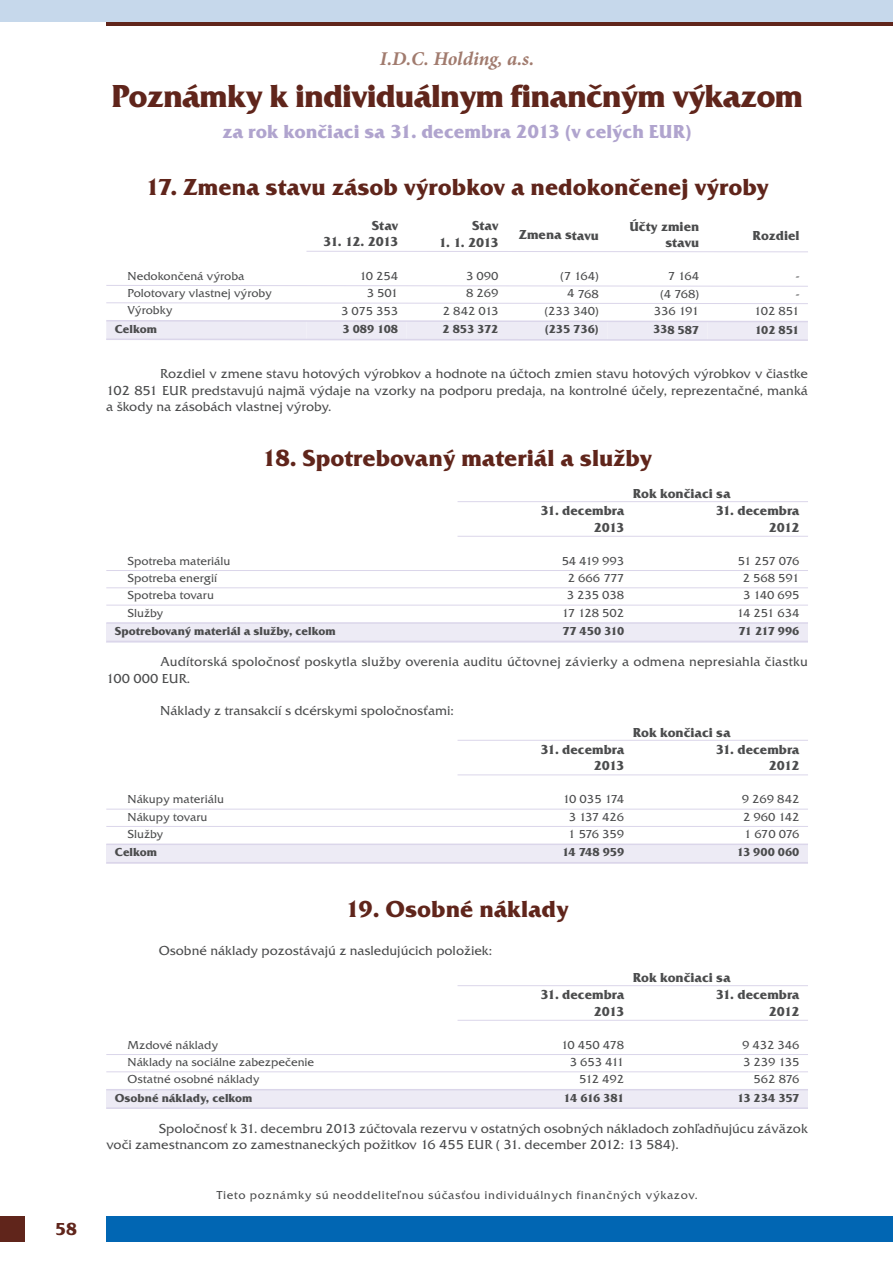
<style>
.page{position:relative;width:893px;height:1263px;background:#fff}
.page>*{position:absolute;margin:0;border:0;box-sizing:border-box;transform-origin:0 0}
.t1{font:700 33px "Friz Quadrata Itc TCE";letter-spacing:-.025em;color:#60251b}
.t2{font:700 24px "Friz Quadrata Itc TCE";color:#60251b}
.t3{font:700 19.5px "Friz Quadrata Itc TCE";color:#b0a4ce}
.t4{font:italic 700 19.5px "Minion Pro";letter-spacing:-.005em;color:#a17b6e}
.t5{font:700 18px "Friz Quadrata Itc TCE";color:#60251b}
.t6{font:13.5px/16.2px "Friz Quadrata Itc TCE";color:#4b4c4d}
.t7{font:700 13.5px/16.2px "Friz Quadrata Itc TCE";color:#4b4c4d;text-align:right}
.t8{font:12px "Friz Quadrata Itc TCE";color:#4b4c4d}
.t9{font:700 12px "Friz Quadrata Itc TCE";color:#4b4c4d}
.t10{font:12px "Friz Quadrata Itc TCE";letter-spacing:.05em;color:#4b4c4d}
</style>
<div class="page">
<div style="left:0;top:1216px;width:160px;height:26px;background:#60251b"></div>
<div style="left:26px;top:1208px;width:177px;height:55px;background:#fff"></div>
<div style="left:106px;top:1216px;width:787px;height:26px;background:#0166b3"></div>
<div style="left:106px;top:0;width:787px;height:26px;background:linear-gradient(to right,#60251b,#60251b)"></div>
<div style="left:0;top:0;width:893px;height:21px;background:#c6d8eb"></div>
<div style="left:106px;top:321px;width:200px;height:19px;background:#edebf5"></div>
<div style="left:306px;top:321px;width:101px;height:19px;background:#edebf5"></div>
<div style="left:407px;top:321px;width:100px;height:19px;background:#edebf5"></div>
<div style="left:507px;top:321px;width:100px;height:20px;background:#edebf5"></div>
<div style="left:607px;top:321px;width:101px;height:20px;background:#edebf5"></div>
<div style="left:708px;top:321px;width:100px;height:20px;background:#edebf5"></div>
<svg style="left:306px;top:251px;width:502px;height:1px"></svg>
<svg style="left:106px;top:285px;width:702px;height:2px"></svg>
<svg style="left:106px;top:302px;width:702px;height:2px"></svg>
<svg style="left:106px;top:320px;width:702px;height:2px"></svg>
<svg style="left:106px;top:338px;width:702px;height:3px"></svg>
<div style="left:106px;top:623px;width:352px;height:19px;background:#edebf5"></div>
<div style="left:458px;top:623px;width:175px;height:19px;background:#edebf5"></div>
<div style="left:633px;top:623px;width:175px;height:19px;background:#edebf5"></div>
<hr style="left:458px;top:501px;width:350px;height:1px;background:#dbd6ea">
<hr style="left:458px;top:536px;width:350px;height:1px;background:#dbd6ea">
<hr style="left:106px;top:570px;width:702px;height:1px;background:#dbd6ea">
<hr style="left:106px;top:587px;width:702px;height:1px;background:#dbd6ea">
<hr style="left:106px;top:605px;width:702px;height:1px;background:#dbd6ea">
<hr style="left:106px;top:622px;width:702px;height:2px;background:#dbd6ea">
<hr style="left:106px;top:641px;width:702px;height:1px;background:#dbd6ea">
<div style="left:106px;top:844px;width:352px;height:19px;background:#edebf5"></div>
<div style="left:458px;top:844px;width:175px;height:19px;background:#edebf5"></div>
<div style="left:633px;top:844px;width:175px;height:19px;background:#edebf5"></div>
<hr style="left:458px;top:740px;width:350px;height:1px;background:#dbd6ea">
<hr style="left:458px;top:775px;width:350px;height:1px;background:#dbd6ea">
<hr style="left:106px;top:809px;width:702px;height:1px;background:#dbd6ea">
<hr style="left:106px;top:826px;width:702px;height:1px;background:#dbd6ea">
<hr style="left:106px;top:843px;width:702px;height:2px;background:#dbd6ea">
<hr style="left:106px;top:862px;width:702px;height:1px;background:#dbd6ea">
<div style="left:106px;top:1090px;width:352px;height:19px;background:#edebf5"></div>
<div style="left:458px;top:1090px;width:175px;height:19px;background:#edebf5"></div>
<div style="left:633px;top:1090px;width:175px;height:19px;background:#edebf5"></div>
<hr style="left:458px;top:985px;width:350px;height:1px;background:#dbd6ea">
<hr style="left:458px;top:1020px;width:350px;height:1px;background:#dbd6ea">
<hr style="left:106px;top:1054px;width:702px;height:1px;background:#dbd6ea">
<hr style="left:106px;top:1071px;width:702px;height:1px;background:#dbd6ea">
<hr style="left:106px;top:1089px;width:702px;height:1px;background:#dbd6ea">
<hr style="left:106px;top:1107px;width:702px;height:2px;background:#dbd6ea">
<h3 class="t5" style="left:55px;top:1218px;width:23px">58</h3>
<h3 class="t4" style="left:380px;top:51px;width:156px">I.D.C. Holding, a.s.</h3>
<h1 class="t1" style="left:111px;top:76px;width:693px">Poznámky k individuálnym finančným výkazom</h1>
<h3 class="t3" style="left:223px;top:120px;width:471px">za rok končiaci sa 31. decembra 2013 (v celých EUR)</h3>
<h2 class="t2" style="left:145px;top:172px;width:625px">17. Zmena stavu zásob výrobkov a nedokončenej výroby</h2>
<p class="t7" style="left:372px;top:217px;width:28px">Stav</p>
<p class="t7" style="left:323px;top:234px;width:76px">31. 12. 2013</p>
<p class="t7" style="left:472px;top:218px;width:28px">Stav</p>
<p class="t7" style="left:439px;top:234px;width:61px">1. 1. 2013</p>
<p class="t7" style="left:519px;top:227px;width:82px">Zmena stavu</p>
<p class="t7" style="left:629px;top:218px;width:71px">Účty zmien stavu</p>
<p class="t7" style="left:753px;top:227px;width:48px">Rozdiel</p>
<p class="t8" style="left:128px;top:268px;width:118px">Nedokončená výroba</p>
<p class="t8" style="left:359px;top:269px;width:40px">10 254</p>
<p class="t8" style="left:466px;top:269px;width:34px">3 090</p>
<p class="t8" style="left:560px;top:269px;width:40px">(7 164)</p>
<p class="t8" style="left:668px;top:269px;width:33px">7 164</p>
<p class="t8" style="left:796px;top:269px;width:5px">-</p>
<p class="t8" style="left:128px;top:286px;width:146px">Polotovary vlastnej výroby</p>
<p class="t8" style="left:367px;top:286px;width:33px">3 501</p>
<p class="t8" style="left:466px;top:286px;width:34px">8 269</p>
<p class="t8" style="left:567px;top:286px;width:33px">4 768</p>
<p class="t8" style="left:660px;top:286px;width:41px">(4 768)</p>
<p class="t8" style="left:796px;top:287px;width:5px">-</p>
<p class="t8" style="left:128px;top:303px;width:47px">Výrobky</p>
<p class="t8" style="left:341px;top:303px;width:59px">3 075 353</p>
<p class="t8" style="left:443px;top:304px;width:57px">2 842 013</p>
<p class="t8" style="left:544px;top:304px;width:56px">(233 340)</p>
<p class="t8" style="left:654px;top:304px;width:47px">336 191</p>
<p class="t8" style="left:754px;top:304px;width:47px">102 851</p>
<p class="t9" style="left:115px;top:322px;width:44px">Celkom</p>
<p class="t9" style="left:342px;top:322px;width:57px">3 089 108</p>
<p class="t9" style="left:442px;top:322px;width:57px">2 853 372</p>
<p class="t9" style="left:545px;top:322px;width:56px">(235 736)</p>
<p class="t9" style="left:653px;top:322px;width:48px">338 587</p>
<p class="t9" style="left:755px;top:322px;width:46px">102 851</p>
<p class="t6" style="left:106px;top:366px;width:703px;text-align:justify;text-indent:54px">Rozdiel v zmene stavu hotových výrobkov a hodnote na účtoch zmien stavu hotových výrobkov v čiastke 102 851 EUR predstavujú najmä výdaje na vzorky na podporu predaja, na kontrolné účely, reprezentačné, manká a škody na zásobách vlastnej výroby.</p>
<h2 class="t2" style="left:262px;top:444px;width:391px">18. Spotrebovaný materiál a služby</h2>
<p class="t7" style="left:633px;top:485px;width:99px">Rok končiaci sa</p>
<p class="t7" style="left:540px;top:503px;width:85px">31. decembra<br>2013</p>
<p class="t7" style="left:716px;top:503px;width:85px">31. decembra<br>2012</p>
<p class="t8" style="left:128px;top:553px;width:104px">Spotreba materiálu</p>
<p class="t8" style="left:562px;top:553px;width:64px">54 419 993</p>
<p class="t8" style="left:738px;top:553px;width:63px">51 257 076</p>
<p class="t8" style="left:128px;top:571px;width:91px">Spotreba energií</p>
<p class="t8" style="left:568px;top:571px;width:58px">2 666 777</p>
<p class="t8" style="left:743px;top:571px;width:58px">2 568 591</p>
<p class="t8" style="left:128px;top:588px;width:88px">Spotreba tovaru</p>
<p class="t8" style="left:567px;top:588px;width:59px">3 235 038</p>
<p class="t8" style="left:743px;top:588px;width:58px">3 140 695</p>
<p class="t8" style="left:128px;top:605px;width:37px">Služby</p>
<p class="t8" style="left:562px;top:605px;width:64px">17 128 502</p>
<p class="t8" style="left:737px;top:605px;width:64px">14 251 634</p>
<p class="t9" style="left:115px;top:624px;width:222px">Spotrebovaný materiál a služby, celkom</p>
<p class="t9" style="left:562px;top:624px;width:63px">77 450 310</p>
<p class="t9" style="left:738px;top:624px;width:62px">71 217 996</p>
<p class="t6" style="left:106px;top:654px;width:703px;text-indent:54px">Audítorská spoločnosť poskytla služby overenia auditu účtovnej závierky a odmena nepresiahla čiastku<br>100 000 EUR.</p>
<p class="t6" style="left:160px;top:702px;width:295px">Náklady z transakcií s dcérskymi spoločnosťami:</p>
<p class="t7" style="left:633px;top:724px;width:99px">Rok končiaci sa</p>
<p class="t7" style="left:540px;top:741px;width:85px">31. decembra<br>2013</p>
<p class="t7" style="left:716px;top:741px;width:85px">31. decembra<br>2012</p>
<p class="t8" style="left:128px;top:792px;width:98px">Nákupy materiálu</p>
<p class="t8" style="left:563px;top:792px;width:63px">10 035 174</p>
<p class="t8" style="left:742px;top:792px;width:59px">9 269 842</p>
<p class="t8" style="left:128px;top:809px;width:81px">Nákupy tovaru</p>
<p class="t8" style="left:569px;top:809px;width:57px">3 137 426</p>
<p class="t8" style="left:743px;top:809px;width:58px">2 960 142</p>
<p class="t8" style="left:128px;top:827px;width:37px">Služby</p>
<p class="t8" style="left:568px;top:827px;width:57px">1 576 359</p>
<p class="t8" style="left:744px;top:827px;width:57px">1 670 076</p>
<p class="t9" style="left:115px;top:845px;width:44px">Celkom</p>
<p class="t9" style="left:562px;top:845px;width:64px">14 748 959</p>
<p class="t9" style="left:737px;top:845px;width:64px">13 900 060</p>
<h2 class="t2" style="left:346px;top:894px;width:225px">19. Osobné náklady</h2>
<p class="t6" style="left:159px;top:942px;width:335px">Osobné náklady pozostávajú z nasledujúcich položiek:</p>
<p class="t7" style="left:633px;top:969px;width:99px">Rok končiaci sa</p>
<p class="t7" style="left:540px;top:986px;width:85px">31. decembra<br>2013</p>
<p class="t7" style="left:716px;top:986px;width:85px">31. decembra<br>2012</p>
<p class="t8" style="left:128px;top:1037px;width:92px">Mzdové náklady</p>
<p class="t8" style="left:561px;top:1037px;width:65px">10 450 478</p>
<p class="t8" style="left:742px;top:1037px;width:59px">9 432 346</p>
<p class="t8" style="left:128px;top:1055px;width:188px">Náklady na sociálne zabezpečenie</p>
<p class="t8" style="left:570px;top:1055px;width:56px">3 653 411</p>
<p class="t8" style="left:743px;top:1055px;width:58px">3 239 135</p>
<p class="t8" style="left:128px;top:1072px;width:133px">Ostatné osobné náklady</p>
<p class="t8" style="left:579px;top:1072px;width:46px">512 492</p>
<p class="t8" style="left:754px;top:1072px;width:47px">562 876</p>
<p class="t9" style="left:115px;top:1090px;width:139px">Osobné náklady, celkom</p>
<p class="t9" style="left:564px;top:1090px;width:62px">14 616 381</p>
<p class="t9" style="left:737px;top:1090px;width:64px">13 234 357</p>
<p class="t6" style="left:106px;top:1120px;width:703px;text-indent:53px">Spoločnosť k 31. decembru 2013 zúčtovala rezervu v ostatných osobných nákladoch zohľadňujúcu záväzok voči zamestnancom zo zamestnaneckých požitkov 16 455 EUR ( 31. december 2012: 13 584).</p>
<p class="t10" style="left:216px;top:1187px;width:483px">Tieto poznámky sú neoddeliteľnou súčasťou individuálnych finančných výkazov.</p>
</div>
